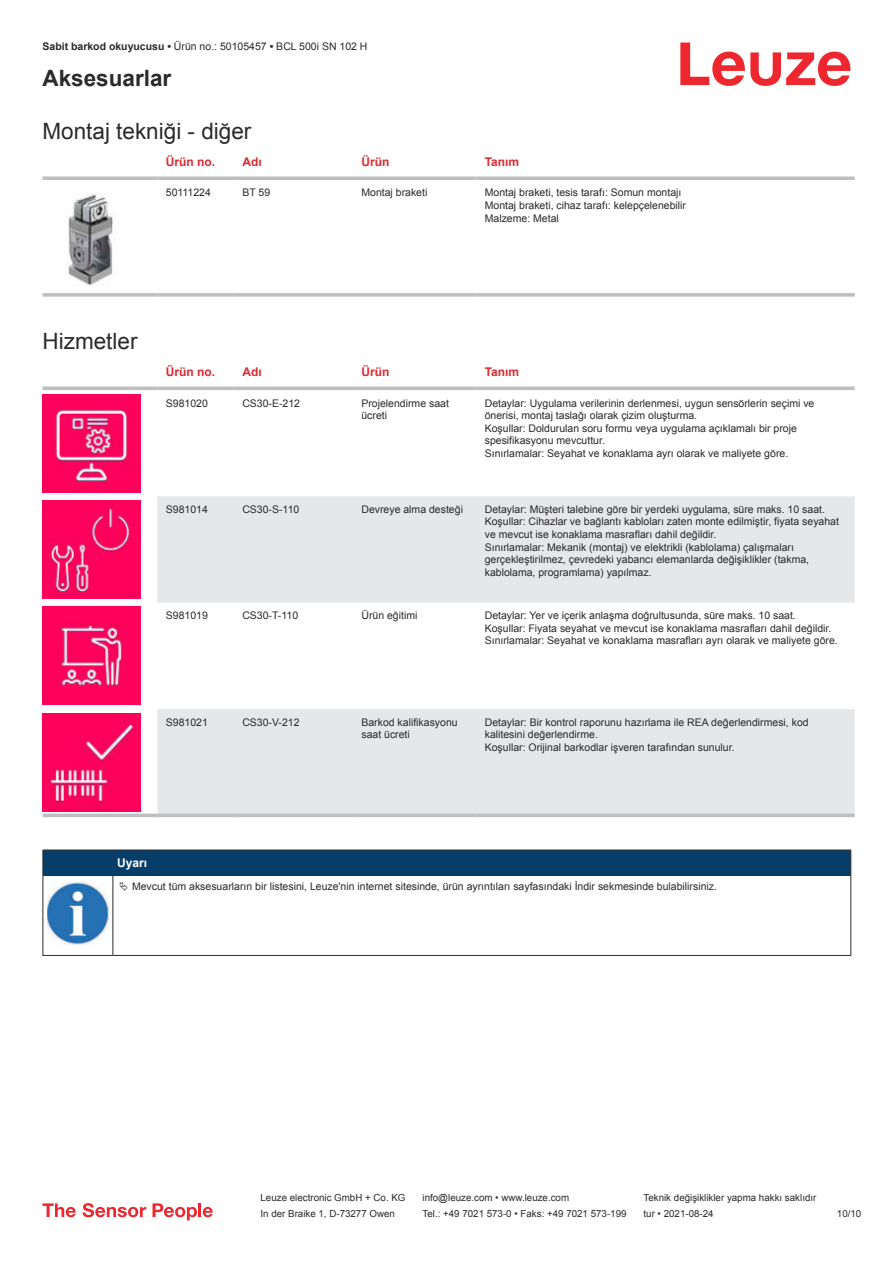
<style>
.page{position:relative;width:893px;height:1263px;background:#fff}
.page>*{position:absolute;margin:0;border:0;box-sizing:border-box;transform-origin:0 0}
.t1{font:22.5px "Arial";color:#2b292a}
.t2{font:700 22.5px "Arial";color:#2b292a}
.t3{font:700 12px "Arial";color:#db2a30}
.t4{font:700 12px "Arial";color:#fff}
.t5{font:10.5px/12.6px "Arial";color:#2b292a}
.t6{font:9.75px "Arial";color:#2b292a}
.s1{font-weight:700}
</style>
<div class="page">
<svg style="left:680px;top:43px;width:170px;height:43px"></svg>
<svg style="left:43px;top:176px;width:114px;height:4px"></svg>
<svg style="left:157px;top:176px;width:77px;height:4px"></svg>
<svg style="left:234px;top:176px;width:119px;height:4px"></svg>
<svg style="left:353px;top:176px;width:123px;height:4px"></svg>
<svg style="left:476px;top:176px;width:379px;height:4px;background:#c4c6c8"></svg>
<svg style="left:43px;top:293px;width:114px;height:4px"></svg>
<svg style="left:157px;top:293px;width:77px;height:4px"></svg>
<svg style="left:234px;top:293px;width:119px;height:4px"></svg>
<svg style="left:353px;top:293px;width:123px;height:4px"></svg>
<svg style="left:476px;top:293px;width:379px;height:4px;background:#c3c5c7"></svg>
<img style="left:68px;top:194px;width:45px;height:91px">
<svg style="left:43px;top:394px;width:811px;height:424px"></svg>
<svg style="left:157px;top:496px;width:698px;height:317px;fill:#e6e7e9"></svg>
<svg style="left:43px;top:386px;width:114px;height:4px"></svg>
<svg style="left:157px;top:386px;width:77px;height:4px"></svg>
<svg style="left:234px;top:386px;width:119px;height:4px"></svg>
<svg style="left:353px;top:386px;width:123px;height:4px"></svg>
<svg style="left:476px;top:386px;width:379px;height:4px;background:#c5c7c9"></svg>
<svg style="left:43px;top:813px;width:114px;height:4px"></svg>
<svg style="left:157px;top:813px;width:77px;height:4px"></svg>
<svg style="left:234px;top:813px;width:119px;height:4px"></svg>
<svg style="left:353px;top:813px;width:123px;height:4px"></svg>
<svg style="left:476px;top:813px;width:379px;height:4px;background:#c3c4c6"></svg>
<img style="left:43px;top:394px;width:97px;height:98px">
<img style="left:43px;top:501px;width:97px;height:97px">
<img style="left:43px;top:607px;width:97px;height:98px">
<img style="left:43px;top:713px;width:97px;height:98px">
<svg style="left:44px;top:876px;width:806px;height:79px"></svg>
<hr style="left:43px;top:875px;width:70px;height:1px;background:#2b292a">
<div style="left:43px;top:850px;width:808px;height:25px;background:#063d69"></div>
<hr style="left:113px;top:875px;width:738px;height:1px;background:#2b292a">
<hr style="left:43px;top:876px;width:1px;height:75px;background:#2b292a">
<hr style="left:113px;top:876px;width:1px;height:75px;background:#2b292a">
<hr style="left:850px;top:876px;width:1px;height:75px;background:#2b292a">
<hr style="left:43px;top:955px;width:70px;height:1px;background:#2b292a">
<hr style="left:113px;top:955px;width:738px;height:1px;background:#2b292a">
<img style="left:47px;top:882px;width:61px;height:63px">
<div style="left:115px;top:876px;width:734px;height:21px;background:#fff"></div>
<svg style="left:43px;top:1203px;width:33px;height:14px"></svg>
<svg style="left:83px;top:1203px;width:63px;height:14px"></svg>
<svg style="left:153px;top:1203px;width:44px;height:17px"></svg>
<hr style="left:198px;top:1203px;width:3px;height:14px;background:#ed272d">
<svg style="left:203px;top:1207px;width:10px;height:10px"></svg>
<p class="t5" style="left:43px;top:41px;width:327px"><span class="s1">Sabit barkod okuyucusu •</span> Ürün no.: 50105457 <span class="s1">•</span> BCL 500i SN 102 H</p>
<h1 class="t2" style="left:43px;top:70px;width:130px">Aksesuarlar</h1>
<h1 class="t1" style="left:43px;top:116px;width:210px">Montaj tekniği - diğer</h1>
<p class="t3" style="left:166px;top:153px;width:51px">Ürün no.</p>
<p class="t3" style="left:242px;top:153px;width:21px">Adı</p>
<p class="t3" style="left:361px;top:157px;width:29px">Ürün</p>
<p class="t3" style="left:485px;top:153px;width:36px">Tanım</p>
<p class="t5" style="left:166px;top:187px;width:47px">50111224</p>
<p class="t5" style="left:242px;top:186px;width:29px">BT 59</p>
<p class="t5" style="left:361px;top:187px;width:67px">Montaj braketi</p>
<p class="t5" style="left:485px;top:186px;width:203px">Montaj braketi, tesis tarafı: Somun montajı<br>Montaj braketi, cihaz tarafı: kelepçelenebilir<br>Malzeme: Metal</p>
<h1 class="t1" style="left:43px;top:326px;width:96px">Hizmetler</h1>
<p class="t3" style="left:166px;top:363px;width:51px">Ürün no.</p>
<p class="t3" style="left:242px;top:363px;width:21px">Adı</p>
<p class="t3" style="left:361px;top:367px;width:29px">Ürün</p>
<p class="t3" style="left:485px;top:363px;width:36px">Tanım</p>
<p class="t5" style="left:166px;top:396px;width:44px">S981020</p>
<p class="t5" style="left:242px;top:397px;width:59px">CS30-E-212</p>
<p class="t5" style="left:361px;top:396px;width:89px">Projelendirme saat ücreti</p>
<p class="t5" style="left:485px;top:396px;width:331px">Detaylar: Uygulama verilerinin derlenmesi, uygun sensörlerin seçimi ve önerisi, montaj taslağı olarak çizim oluşturma.<br>Koşullar: Doldurulan soru formu veya uygulama açıklamalı bir proje spesifikasyonu mevcuttur.<br>Sınırlamalar: Seyahat ve konaklama ayrı olarak ve maliyete göre.</p>
<p class="t5" style="left:166px;top:503px;width:44px">S981014</p>
<p class="t5" style="left:242px;top:504px;width:58px">CS30-S-110</p>
<p class="t5" style="left:361px;top:503px;width:103px">Devreye alma desteği</p>
<p class="t5" style="left:485px;top:503px;width:356px">Detaylar: Müşteri talebine göre bir yerdeki uygulama, süre maks. 10 saat.<br>Koşullar: Cihazlar ve bağlantı kabloları zaten monte edilmiştir, fiyata seyahat ve mevcut ise konaklama masrafları dahil değildir.<br>Sınırlamalar: Mekanik (montaj) ve elektrikli (kablolama) çalışmaları gerçekleştirilmez, çevredeki yabancı elemanlarda değişiklikler (takma, kablolama, programlama) yapılmaz.</p>
<p class="t5" style="left:166px;top:609px;width:44px">S981019</p>
<p class="t5" style="left:242px;top:610px;width:57px">CS30-T-110</p>
<p class="t5" style="left:361px;top:609px;width:58px">Ürün eğitimi</p>
<p class="t5" style="left:485px;top:609px;width:355px">Detaylar: Yer ve içerik anlaşma doğrultusunda, süre maks. 10 saat.<br>Koşullar: Fiyata seyahat ve mevcut ise konaklama masrafları dahil değildir.<br>Sınırlamalar: Seyahat ve konaklama masrafları ayrı olarak ve maliyete göre.</p>
<p class="t5" style="left:166px;top:715px;width:44px">S981021</p>
<p class="t5" style="left:242px;top:716px;width:59px">CS30-V-212</p>
<p class="t5" style="left:361px;top:715px;width:98px">Barkod kalifikasyonu saat ücreti</p>
<p class="t5" style="left:485px;top:715px;width:325px">Detaylar: Bir kontrol raporunu hazırlama ile REA değerlendirmesi, kod kalitesini değerlendirme.<br>Koşullar: Orijinal barkodlar işveren tarafından sunulur.</p>
<p class="t4" style="left:117px;top:854px;width:32px">Uyarı</p>
<p class="t5" style="left:132px;top:880px;width:586px">Mevcut tüm aksesuarların bir listesini, Leuze'nin internet sitesinde, ürün ayrıntıları sayfasındaki İndir sekmesinde bulabilirsiniz.</p>
<p class="t6" style="left:261px;top:1191px;width:146px">Leuze electronic GmbH + Co. KG</p>
<p class="t6" style="left:423px;top:1191px;width:148px">info@leuze.com • www.leuze.com</p>
<p class="t6" style="left:644px;top:1191px;width:174px">Teknik değişiklikler yapma hakkı saklıdır</p>
<p class="t6" style="left:261px;top:1207px;width:136px">In der Braike 1, D-73277 Owen</p>
<p class="t6" style="left:423px;top:1207px;width:205px">Tel.: +49 7021 573-0 • Faks: +49 7021 573-199</p>
<p class="t6" style="left:644px;top:1207px;width:72px">tur • 2021-08-24</p>
<p class="t6" style="left:837px;top:1210px;width:26px">10 /10</p>
</div>
